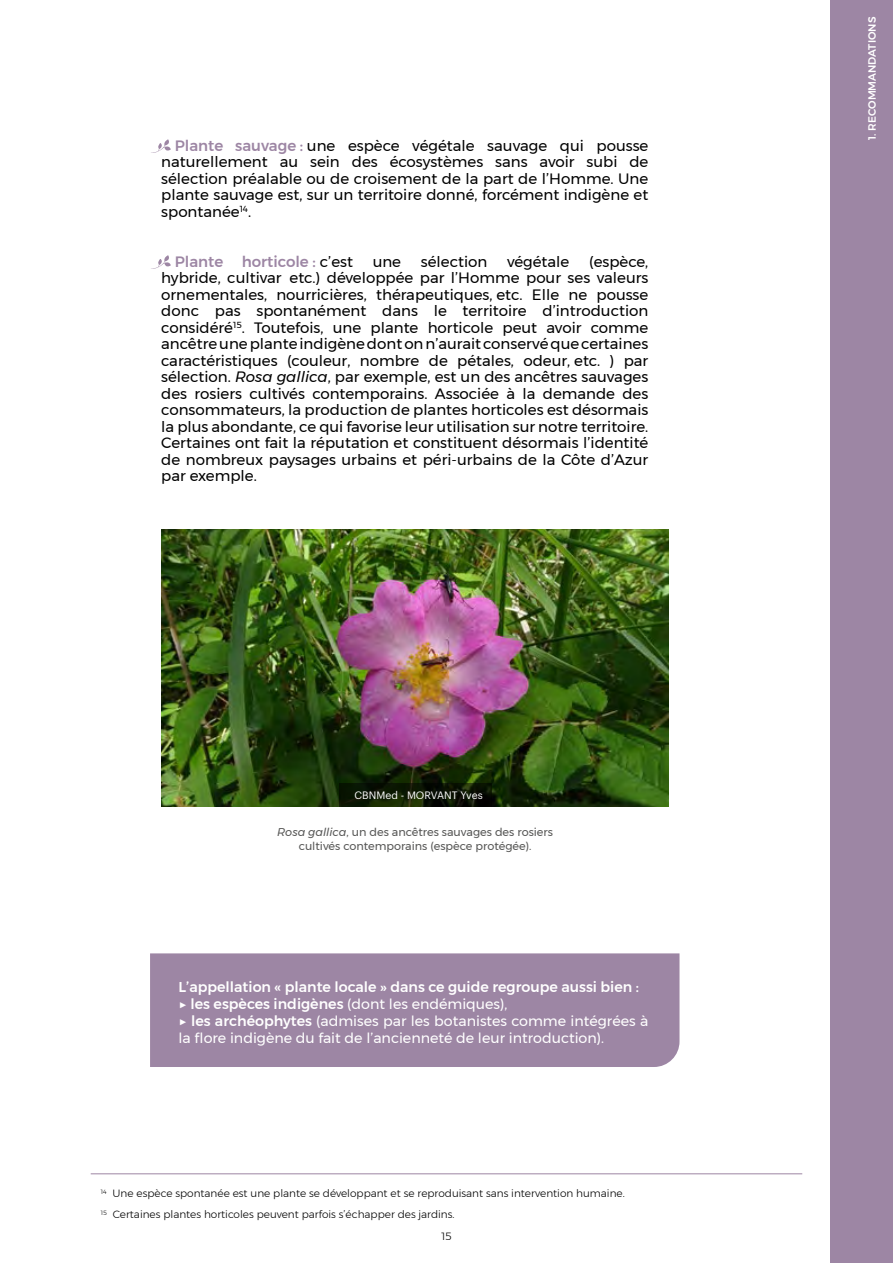
<style>
.page{position:relative;width:893px;height:1263px;background:#fff}
.page>*{position:absolute;margin:0;border:0;box-sizing:border-box;transform-origin:0 0}
.t1{font:15px/16.5px "Montserrat";color:#000;text-align:justify}
.t2{font:500 15px "Montserrat";color:#9d86a4}
.t3{font:14.25px/17.1px "Montserrat";color:#fff}
.t4{font:11.25px/13.5px "Montserrat";color:#575756;text-align:center}
.t5{font:300 10.5px/21.1px "Montserrat";color:#000}
.t6{font:10.5px "Graphik";color:#fff}
.t7{font:500 10.5px "Montserrat";color:#fff}
.s1{font-weight:500;color:#9d86a4}
.s2{font-weight:400;color:#000}
.s3{font-style:italic}
.s4{font-weight:500}
</style>
<div class="page">
<div style="left:150px;top:953px;width:529px;height:114px;background:#9d86a4"></div>
<hr style="left:91px;top:1173px;width:711px;height:1px;background:#9d86a4">
<svg style="left:151px;top:255px;width:20px;height:14px"></svg>
<svg style="left:151px;top:139px;width:20px;height:14px"></svg>
<img style="left:161px;top:529px;width:508px;height:278px">
<svg style="left:339px;top:783px;width:152px;height:24px;background:#0d1703"></svg>
<div style="left:831px;top:0;width:62px;height:1263px;background:#9d86a4"></div>
<p class="t1" style="left:161px;top:137px;width:489px;text-indent:14px"><span class="s1">Plante sauvage :</span> une espèce végétale sauvage qui pousse naturellement au sein des écosystèmes sans avoir subi de sélection préalable ou de croisement de la part de l’Homme. Une plante sauvage est, sur un territoire donné, forcément indigène et spontanée<sup>14</sup>.</p>
<p class="t2" style="left:175px;top:250px;width:180px">Plante horticole : <span class="s2">c’est</span></p>
<p class="t1" style="left:373px;top:253px;width:30px">une</p>
<p class="t1" style="left:421px;top:253px;width:68px">sélection</p>
<p class="t1" style="left:507px;top:253px;width:64px">végétale</p>
<p class="t1" style="left:161px;top:253px;width:489px;text-indent:428px">(espèce, hybride, cultivar etc.) développée par l’Homme pour ses valeurs ornementales, nourricières, thérapeutiques, etc. Elle ne pousse donc pas spontanément dans le territoire d’introduction considéré<sup>15</sup>. Toutefois, une plante horticole peut avoir comme ancêtre une plante indigène dont on n’aurait conservé que certaines caractéristiques (couleur, nombre de pétales, odeur, etc. ) par sélection. <span class="s3">Rosa gallica</span>, par exemple, est un des ancêtres sauvages des rosiers cultivés contemporains. Associée à la demande des consommateurs, la production de plantes horticoles est désormais la plus abondante, ce qui favorise leur utilisation sur notre territoire.<br>Certaines ont fait la réputation et constituent désormais l’identité de nombreux paysages urbains et péri-urbains de la Côte d’Azur par exemple.</p>
<p class="t6" style="left:355px;top:787px;width:130px">CBNMed - MORVANT Yves</p>
<p class="t4" style="left:277px;top:825px;width:277px"><span class="s3">Rosa gallica</span>, un des ancêtres sauvages des rosiers cultivés contemporains (espèce protégée).</p>
<p class="t3" style="left:178px;top:978px;width:471px"><span class="s4">L’appellation « plante locale » dans ce guide regroupe aussi bien : ▶ les espèces indigènes</span> (dont les endémiques),<br><span class="s4">▶ les archéophytes</span> (admises par les botanistes comme intégrées à la flore indigène du fait de l’ancienneté de leur introduction).</p>
<p class="t5" style="left:101px;top:1182px;width:525px"><sup>14</sup> Une espèce spontanée est une plante se développant et se reproduisant sans intervention humaine.<br><sup>15</sup> Certaines plantes horticoles peuvent parfois s’échapper des jardins.</p>
<p class="t5" style="left:441px;top:1226px;width:12px">15</p>
<p class="t7" style="left:864px;top:140px;width:124px;rotate:-90deg">1. RECOMMANDATIONS</p>
</div>
